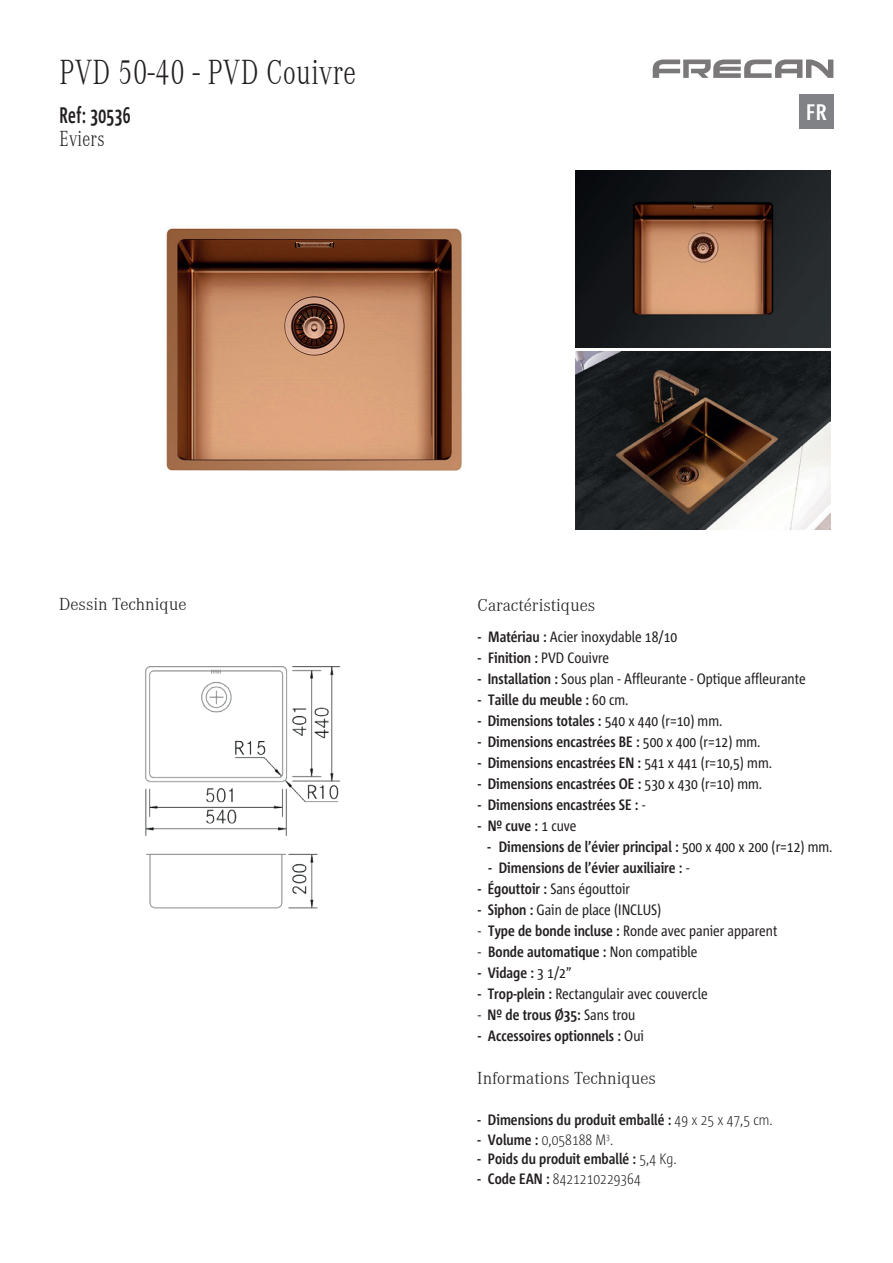
<style>
.page{position:relative;width:893px;height:1263px;background:#fff}
.page>*{position:absolute;margin:0;border:0;box-sizing:border-box;transform-origin:0 0}
.t1{font:300 36px "Corporate A";letter-spacing:.02em;color:#231f20;scale:.77 1}
.t2{font:700 22.5px "Corpid Cd";letter-spacing:.02em;color:#231f20;scale:.77 1}
.t3{font:300 22.5px "Corporate A";letter-spacing:.02em;color:#231f20;scale:.77 1}
.t4{font:700 22.5px "Corpid Cd";color:#fff}
.t5{font:300 18px "Corporate A";color:#231f20}
.t6{font:700 15px "Corpid Cd";color:#231f20}
.t7{font:15px "Corpid Cd";color:#231f20}
.t8{font:300 15px "Corpid Cd";color:#231f20}
.s1{font-weight:700}
.s2{font-weight:400}
.s3{font-weight:300}
</style>
<div class="page">
<div style="left:799px;top:94px;width:34px;height:34px;background:#808285"></div>
<svg style="left:653px;top:60px;width:180px;height:18px"></svg>
<img style="left:166px;top:228px;width:296px;height:243px">
<img style="left:576px;top:170px;width:255px;height:178px">
<img style="left:576px;top:352px;width:255px;height:177px">
<img style="left:145px;top:666px;width:196px;height:243px">
<h1 class="t1" style="left:60px;top:52px;width:387px">PVD 50-40 - PVD Couivre</h1>
<h2 class="t2" style="left:60px;top:103px;width:94px">Ref: 30536</h2>
<h2 class="t3" style="left:60px;top:126px;width:60px">Eviers</h2>
<h2 class="t4" style="left:806px;top:100px;width:22px">FR</h2>
<p class="t5" style="left:59px;top:594px;width:129px">Dessin Technique</p>
<p class="t5" style="left:478px;top:595px;width:119px">Caractéristiques</p>
<p class="t7" style="left:478px;top:629px;width:201px"><span class="s1">- Matériau :</span> Acier inoxydable 18/10</p>
<p class="t6" style="left:478px;top:650px;width:133px">- Finition : <span class="s2">PVD Couivre</span></p>
<p class="t7" style="left:478px;top:671px;width:330px"><span class="s1">- Installation :</span> Sous plan - Affleurante - Optique affleurante</p>
<p class="t6" style="left:478px;top:692px;width:152px">- Taille du meuble : <span class="s2">60 cm.</span></p>
<p class="t6" style="left:478px;top:713px;width:246px">- Dimensions totales : <span class="s2">540 x 440 (r=10) mm.</span></p>
<p class="t6" style="left:478px;top:734px;width:284px">- Dimensions encastrées BE : <span class="s2">500 x 400 (r=12) mm.</span></p>
<p class="t6" style="left:478px;top:755px;width:296px">- Dimensions encastrées EN : <span class="s2">541 x 441 (r=10,5) mm.</span></p>
<p class="t6" style="left:478px;top:776px;width:286px">- Dimensions encastrées OE : <span class="s2">530 x 430 (r=10) mm.</span></p>
<p class="t6" style="left:478px;top:797px;width:169px">- Dimensions encastrées SE : <span class="s2">-</span></p>
<p class="t6" style="left:478px;top:818px;width:101px">- Nº cuve : <span class="s2">1 cuve</span></p>
<p class="t6" style="left:487px;top:839px;width:347px">- Dimensions de l’évier principal : <span class="s2">500 x 400 x 200 (r=12) mm.</span></p>
<p class="t6" style="left:488px;top:860px;width:203px">- Dimensions de l’évier auxiliaire : <span class="s2">-</span></p>
<p class="t7" style="left:478px;top:881px;width:154px"><span class="s1">- Égouttoir :</span> Sans égouttoir</p>
<p class="t7" style="left:478px;top:902px;width:185px"><span class="s1">- Siphon :</span> Gain de place (INCLUS)</p>
<p class="t7" style="left:478px;top:923px;width:301px">- <span class="s1">Type de bonde incluse :</span> Ronde avec panier apparent</p>
<p class="t6" style="left:478px;top:944px;width:221px"><span class="s2">-</span> Bonde automatique : <span class="s2">Non compatible</span></p>
<p class="t6" style="left:478px;top:965px;width:96px">- Vidage : <span class="s2">3 1/2”</span></p>
<p class="t7" style="left:478px;top:986px;width:232px"><span class="s1">- Trop-plein :</span> Rectangulair avec couvercle</p>
<p class="t6" style="left:478px;top:1007px;width:159px"><span class="s2">-</span> Nº de trous Ø35: <span class="s2">Sans trou</span></p>
<p class="t6" style="left:478px;top:1028px;width:168px">- Accessoires optionnels : <span class="s2">Oui</span></p>
<p class="t5" style="left:477px;top:1068px;width:180px">Informations Techniques</p>
<p class="t6" style="left:477px;top:1112px;width:297px">- Dimensions du produit emballé : <span class="s3">49 x 25 x 47,5 cm.</span></p>
<p class="t8" style="left:477px;top:1131px;width:138px"><span class="s1">- Volume :</span> 0,058188 M<sup>3</sup>.</p>
<p class="t6" style="left:477px;top:1151px;width:201px">- Poids du produit emballé : <span class="s3">5,4 Kg.</span></p>
<p class="t8" style="left:477px;top:1170px;width:165px"><span class="s1">- Code EAN :</span> 8421210229364</p>
</div>
